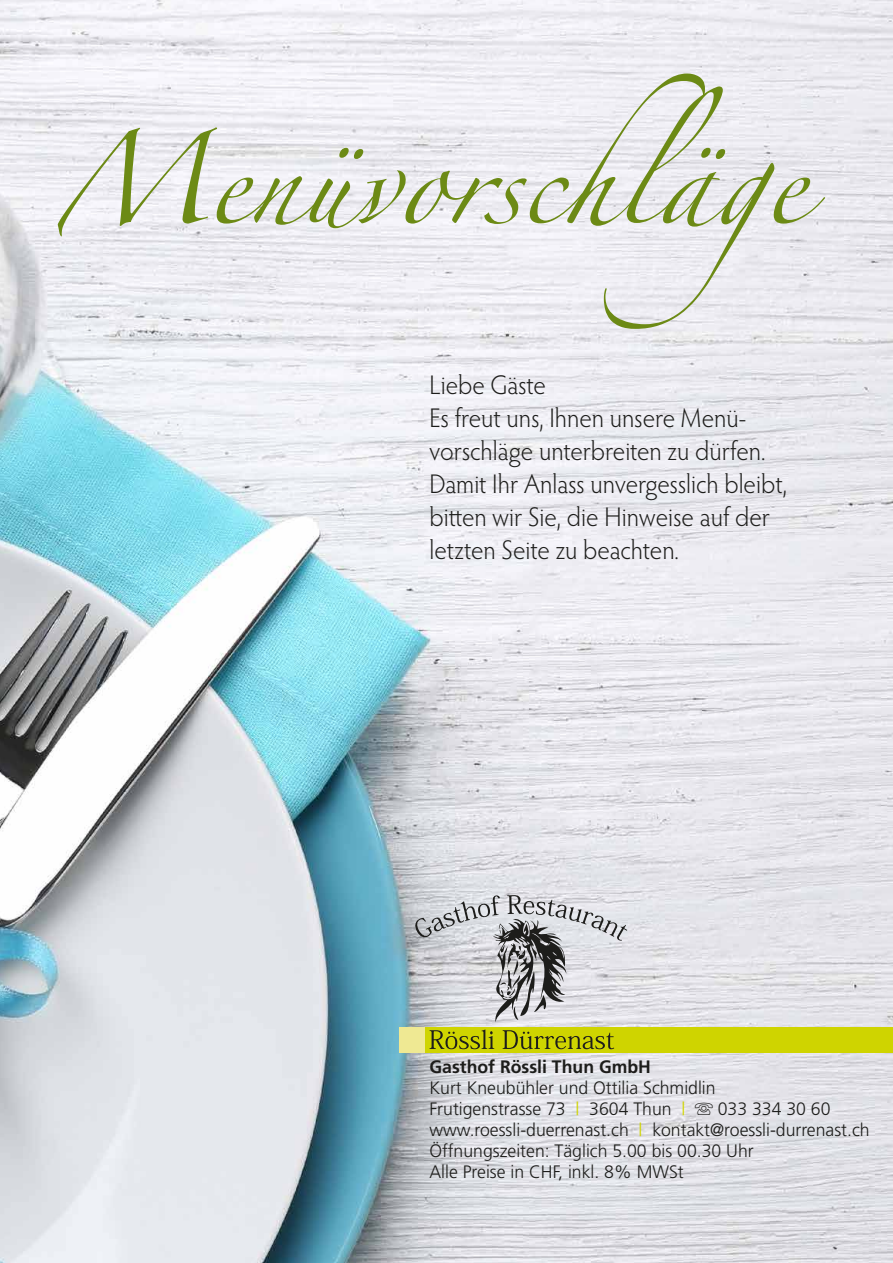
<style>
.page{position:relative;width:893px;height:1263px;background:#fff}
.page>*{position:absolute;margin:0;border:0;box-sizing:border-box;transform-origin:0 0}
.t1{font:81px "Zapfino";color:#6c8a15}
.t2{font:300 27px/33px "Hypatia Sans Pro";color:#1d1d1b;scale:.95 1}
.t3{font:300 18px/21px "Frutiger";color:#1d1d1b}
.t4{font:700 18px "Frutiger";color:#1d1d1b}
.s1{color:#cfd400}
.s2{font-family:"European Pi Four";font-weight:400}
</style>
<div class="page">
<img style="left:0;top:0;width:893px;height:1263px">
<div style="left:425px;top:1027px;width:468px;height:26px;background:#cfd400"></div>
<svg style="left:415px;top:895px;width:212px;height:127px;background:#c0c1c5"></svg>
<svg style="left:430px;top:1029px;width:64px;height:20px"></svg>
<svg style="left:503px;top:1030px;width:111px;height:19px"></svg>
<div style="left:400px;top:1027px;width:25px;height:26px;background:#efe993"></div>
<h1 class="t1" style="left:55px;top:147px;width:832px">Menüvorschläge</h1>
<h2 class="t2" style="left:429px;top:368px;width:378px">Liebe Gäste<br>Es freut uns, Ihnen unsere Menü&shy;vorschläge unterbreiten zu dürfen.<br>Damit Ihr Anlass unvergesslich bleibt, bitten wir Sie, die Hinweise auf der letzten Seite zu beachten.</h2>
<p class="t4" style="left:429px;top:1056px;width:223px">Gasthof Rössli Thun GmbH</p>
<p class="t3" style="left:429px;top:1077px;width:442px">Kurt Kneubühler und Ottilia Schmidlin<br>Frutigenstrasse 73 <span class="s1">|</span> 3604 Thun <span class="s1">|</span> <span class="s2">V</span> 033 334 30 60 www.roessli-duerrenast.ch <span class="s1">|</span> kontakt@roessli-durrenast.ch Öffnungszeiten: Täglich 5.00 bis 00.30 Uhr<br>Alle Preise in CHF, inkl. 8% MWSt</p>
</div>
